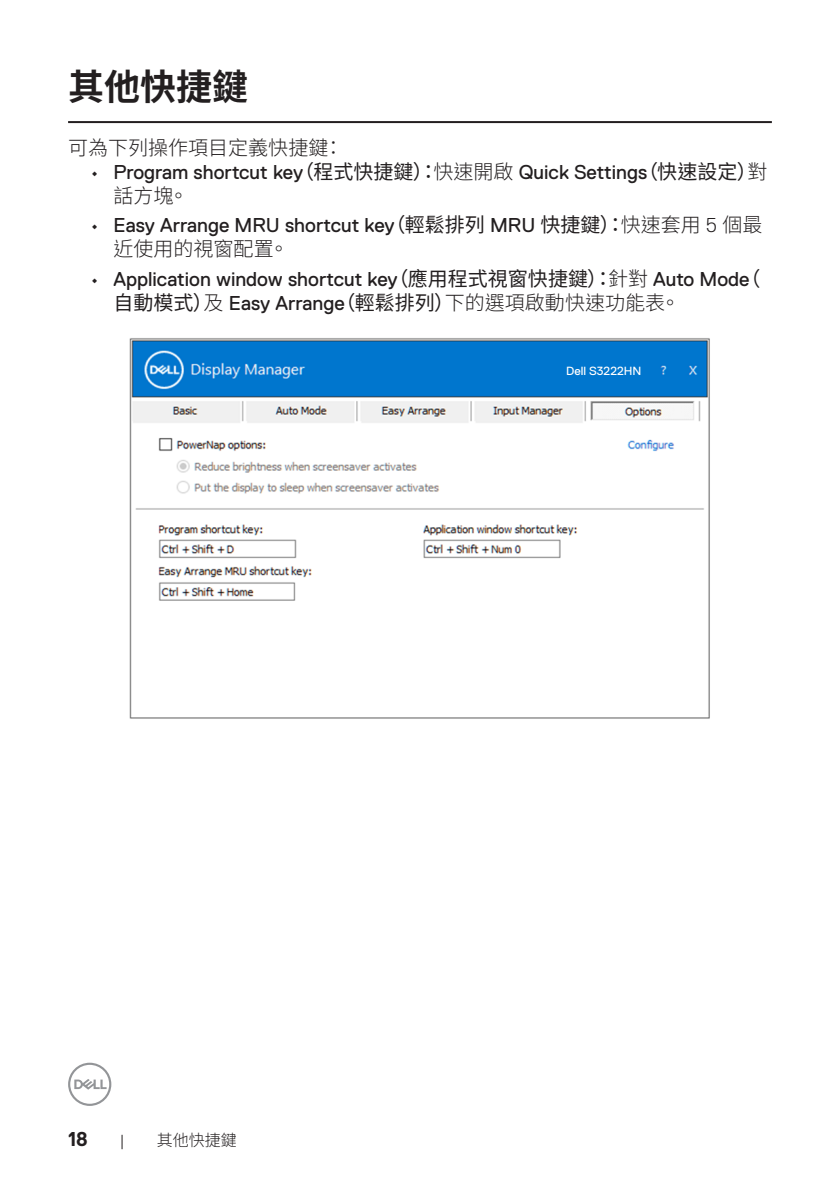
<style>
.page{position:relative;width:840px;height:1191px;background:#fff}
.page>*{position:absolute;margin:0;border:0;box-sizing:border-box;transform-origin:0 0}
.Head_1{font:700 36px "Noto Sans CJ Ktc";color:#231f20}
.t1{font:20px/24px "Dell Replica";color:#231f20}
.Paragraph{font:300 20px "Noto Sans CJ Ktc";color:#231f20}
.t2{font:300 16px "Noto Sans CJ Ktc";color:#231f20}
.t3{font:11.8px "Dell Replica";color:#fff;scale:1.04 1}
.s1{font-family:"Noto Sans CJ Ktc"}
.s2{font-family:"Noto Sans CJ Ktc";font-weight:300}
.s3{font-weight:300}
.s4{font-family:"Dell Replica";font-weight:700;font-size:20px}
.s5{font-family:"Dell Replica"}
</style>
<div class="page">
<svg style="left:68px;top:1062px;width:43px;height:44px"></svg>
<hr style="left:68px;top:121px;width:703px;height:2px;background:#231f20">
<img style="left:129px;top:338px;width:581px;height:381px">
<div style="left:146px;top:602px;width:205px;height:55px;background:#fff"></div>
<div style="left:557px;top:362px;width:93px;height:19px;background:#0076ce"></div>
<p class="Head_1" style="left:68px;top:66px;width:181px">其他快捷鍵</p>
<p class="Paragraph" style="left:68px;top:136px;width:276px">可為下列操作項目定義快捷鍵：</p>
<p class="t1" style="left:113px;top:160px;width:655px;text-indent:-23px">• Program shortcut key<span class="s1">（程式快捷鍵）：</span><span class="s2">快速開啟</span> Quick Settings<span class="s1">（快速設定）</span><span class="s2">對話方塊。</span></p>
<p class="t1" style="left:113px;top:214px;width:650px;text-indent:-23px">• Easy Arrange MRU shortcut key<span class="s1">（輕鬆排列</span> MRU <span class="s1">快捷鍵）：</span><span class="s2">快速套用</span> <span class="s3">5</span> <span class="s2">個最近使用的視窗配置。</span></p>
<p class="t1" style="left:113px;top:267px;width:648px;text-indent:-23px">• Application window shortcut key<span class="s1">（應用程式視窗快捷鍵）：</span><span class="s2">針對</span> Auto Mode<span class="s1">（自動模式）</span><span class="s2">及</span> Easy Arrange<span class="s1">（輕鬆排列）</span><span class="s2">下的選項啟動快速功能表。</span></p>
<p class="t2" style="left:68px;top:1131px;width:170px"><span class="s4">18</span>　　<span class="s5">|</span>　　其他快捷鍵</p>
<p class="t3" style="left:565px;top:364px;width:74px">Dell S3222HN</p>
</div>
